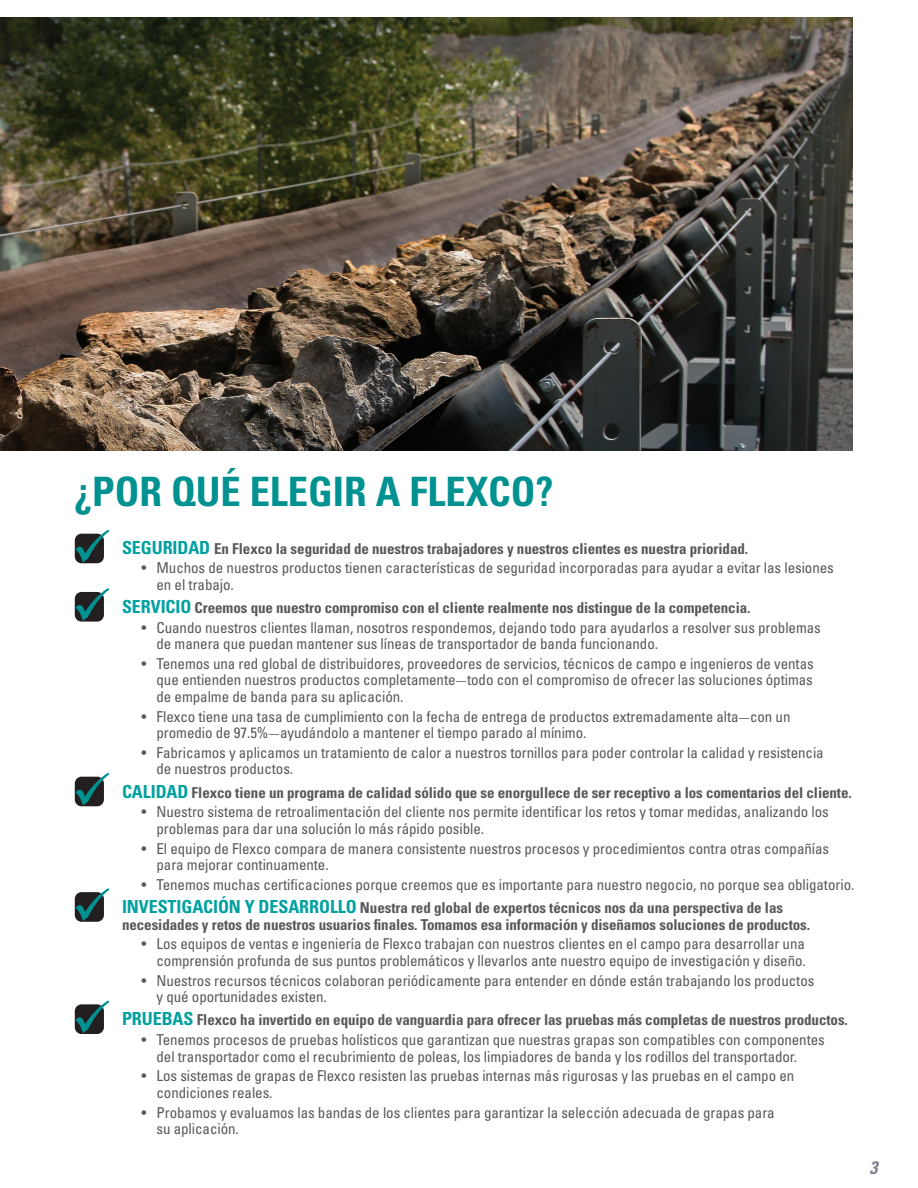
<style>
.page{position:relative;width:918px;height:1188px;background:#fff}
.page>*{position:absolute;margin:0;border:0;box-sizing:border-box;transform-origin:0 0}
.t1{font:700 condensed 40.5px "Univers LT Std";color:#009290}
.productTitle{font:italic 700 condensed 18px "Univers LT Std";color:#828093}
.t2{font:condensed 15px/16.5px "Univers LT Std";letter-spacing:-.005em;color:#57585a}
.t3{font:700 condensed 15px/16.5px "Univers LT Std";letter-spacing:-.005em;color:#57585a}
.s1{font-size:18px;color:#00a1a0}
.s2{font-family:"Minion Pro";font-stretch:normal}
</style>
<div class="page">
<img style="left:0;top:17px;width:852px;height:433px">
<div style="left:75px;top:534px;width:29px;height:29px;background:#231f20;border-radius:7px"></div>
<svg style="left:76px;top:530px;width:33px;height:32px"></svg>
<svg style="left:75px;top:592px;width:29px;height:30px"></svg>
<svg style="left:76px;top:588px;width:33px;height:33px"></svg>
<div style="left:75px;top:777px;width:29px;height:29px;background:#231f20;border-radius:7px"></div>
<svg style="left:76px;top:773px;width:33px;height:32px"></svg>
<svg style="left:75px;top:892px;width:29px;height:30px"></svg>
<svg style="left:76px;top:888px;width:33px;height:33px"></svg>
<svg style="left:75px;top:1004px;width:29px;height:30px"></svg>
<svg style="left:76px;top:1000px;width:33px;height:33px"></svg>
<p class="t1" style="left:74px;top:467px;width:481px">¿POR QUÉ ELEGIR A FLEXCO?</p>
<p class="t3" style="left:122px;top:540px;width:628px"><span class="s1">SEGURIDAD</span> En Flexco la seguridad de nuestros trabajadores y nuestros clientes es nuestra prioridad.</p>
<p class="t2" style="left:157px;top:560px;width:679px;text-indent:-15px">• Muchos de nuestros productos tienen características de seguridad incorporadas para ayudar a evitar las lesiones en el trabajo.</p>
<p class="t3" style="left:122px;top:599px;width:630px"><span class="s1">SERVICIO</span> Creemos que nuestro compromiso con el cliente realmente nos distingue de la competencia.</p>
<p class="t2" style="left:157px;top:619px;width:666px;text-indent:-15px">• Cuando nuestros clientes llaman, nosotros respondemos, dejando todo para ayudarlos a resolver sus problemas de manera que puedan mantener sus líneas de transportador de banda funcionando.</p>
<p class="t2" style="left:157px;top:655px;width:659px;text-align:justify;text-indent:-15px">• Tenemos una red global de distribuidores, proveedores de servicios, técnicos de campo e ingenieros de ventas que entienden nuestros productos completamente<span class="s2">-</span>todo con el compromiso de ofrecer las soluciones óptimas de empalme de banda para su aplicación.</p>
<p class="t2" style="left:157px;top:708px;width:636px;text-indent:-15px">• Flexco tiene una tasa de cumplimiento con la fecha de entrega de productos extremadamente alta<span class="s2">-</span>con un promedio de 97.5%<span class="s2">-</span>ayudándolo a mantener el tiempo parado al mínimo.</p>
<p class="t2" style="left:157px;top:744px;width:669px;text-indent:-15px">• Fabricamos y aplicamos un tratamiento de calor a nuestros tornillos para poder controlar la calidad y resistencia de nuestros productos.</p>
<p class="t3" style="left:122px;top:784px;width:731px"><span class="s1">CALIDAD</span> Flexco tiene un programa de calidad sólido que se enorgullece de ser receptivo a los comentarios del cliente.</p>
<p class="t2" style="left:157px;top:804px;width:674px;text-indent:-15px">• Nuestro sistema de retroalimentación del cliente nos permite identificar los retos y tomar medidas, analizando los problemas para dar una solución lo más rápido posible.</p>
<p class="t2" style="left:157px;top:840px;width:674px;text-indent:-15px">• El equipo de Flexco compara de manera consistente nuestros procesos y procedimientos contra otras compañías para mejorar continuamente.</p>
<p class="t2" style="left:142px;top:876px;width:714px">• Tenemos muchas certificaciones porque creemos que es importante para nuestro negocio, no porque sea obligatorio.</p>
<p class="t3" style="left:122px;top:899px;width:690px"><span class="s1">INVESTIGACIÓN Y DESARROLLO</span> Nuestra red global de expertos técnicos nos da una perspectiva de las necesidades y retos de nuestros usuarios finales. Tomamos esa información y diseñamos soluciones de productos.</p>
<p class="t2" style="left:142px;top:935px;width:666px;text-align:right">• Los equipos de ventas e ingeniería de Flexco trabajan con nuestros clientes en el campo para desarrollar una comprensión profunda de sus puntos problemáticos y llevarlos ante nuestro equipo de investigación y diseño.</p>
<p class="t2" style="left:157px;top:972px;width:659px;text-indent:-15px">• Nuestros recursos técnicos colaboran periódicamente para entender en dónde están trabajando los productos y qué oportunidades existen.</p>
<p class="t3" style="left:122px;top:1012px;width:727px"><span class="s1">PRUEBAS</span> Flexco ha invertido en equipo de vanguardia para ofrecer las pruebas más completas de nuestros productos.</p>
<p class="t2" style="left:157px;top:1031px;width:670px;text-indent:-15px">• Tenemos procesos de pruebas holísticos que garantizan que nuestras grapas son compatibles con componentes del transportador como el recubrimiento de poleas, los limpiadores de banda y los rodillos del transportador.</p>
<p class="t2" style="left:157px;top:1067px;width:639px;text-indent:-15px">• Los sistemas de grapas de Flexco resisten las pruebas internas más rigurosas y las pruebas en el campo en condiciones reales.</p>
<p class="t2" style="left:157px;top:1104px;width:620px;text-indent:-15px">• Probamos y evaluamos las bandas de los clientes para garantizar la selección adecuada de grapas para su aplicación.</p>
<p class="productTitle" style="left:870px;top:1157px;width:9px">3</p>
</div>
